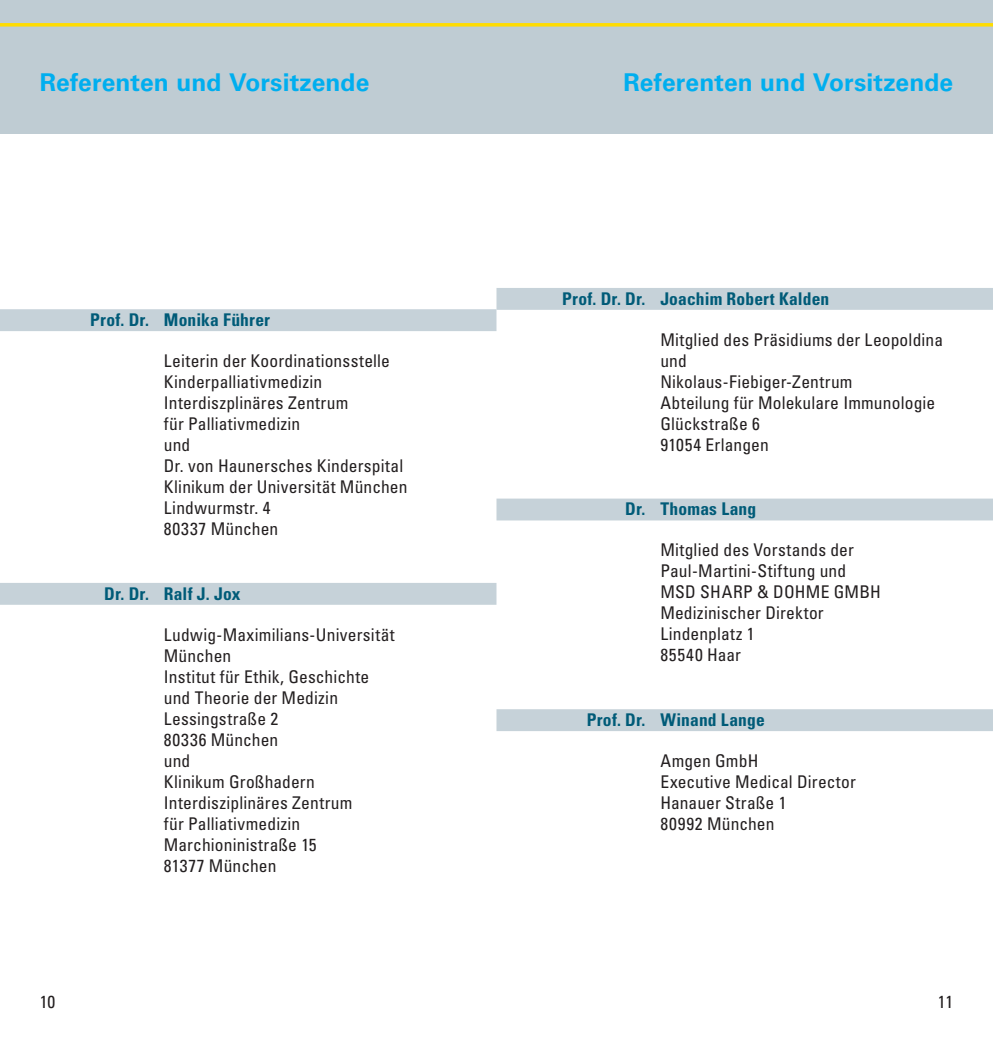
<style>
.page{position:relative;width:993px;height:1042px;background:#fff}
.page>*{position:absolute;margin:0;border:0;box-sizing:border-box;transform-origin:0 0}
.t1{font:700 24.5px "Univers";letter-spacing:.005em;color:#00aeef}
.normal_einzug{font:condensed 17.5px/21px "Univers";letter-spacing:.01em;color:#231f20}
.U3__rechte_Seite{font:700 condensed 17.5px "Univers";letter-spacing:.01em;color:#005b78}
.U3__linke_Seite{font:700 condensed 17.5px "Univers";letter-spacing:.01em;color:#005b78}
.normal_einzug-2{font:condensed 17.5px "Univers";letter-spacing:.045em;color:#231f20}
</style>
<div class="page">
<div style="left:0;top:0;width:992px;height:134px;background:#bfccd3"></div>
<svg style="left:0;top:23px;width:992px;height:4px;background:#f6d91a"></svg>
<div style="left:0;top:309px;width:496px;height:22px;background:#c6d2d9"></div>
<div style="left:0;top:583px;width:496px;height:22px;background:#c6d2d9"></div>
<div style="left:496px;top:288px;width:496px;height:22px;background:#c6d2d9"></div>
<div style="left:496px;top:498px;width:496px;height:22px;background:#c6d2d9"></div>
<div style="left:496px;top:709px;width:496px;height:22px;background:#c6d2d9"></div>
<h1 class="t1" style="left:40px;top:68px;width:331px">Referenten und Vorsitzende</h1>
<h1 class="t1" style="left:623px;top:68px;width:331px">Referenten und Vorsitzende</h1>
<h1 class="t1" style="left:741px;top:68px;width:213px">Freitag, 25.11.2011</h1>
<p class="U3__linke_Seite" style="left:90px;top:309px;width:181px">Prof. Dr. Monika Führer</p>
<p class="normal_einzug" style="left:164px;top:350px;width:228px">Leiterin der Koordinationsstelle<br>Kinderpalliativmedizin</p>
<p class="normal_einzug" style="left:164px;top:392px;width:186px">Interdiszplinäres Zentrum für Palliativmedizin</p>
<p class="normal_einzug" style="left:164px;top:434px;width:28px">und</p>
<p class="normal_einzug" style="left:164px;top:455px;width:241px">Dr. von Haunersches Kinderspital</p>
<p class="normal_einzug" style="left:164px;top:476px;width:245px">Klinikum der Universität München</p>
<p class="normal_einzug" style="left:164px;top:497px;width:108px">Lindwurmstr. 4</p>
<p class="normal_einzug" style="left:164px;top:518px;width:116px">80337 München</p>
<p class="U3__linke_Seite" style="left:104px;top:583px;width:138px">Dr. Dr. Ralf J. Jox</p>
<p class="normal_einzug" style="left:164px;top:624px;width:232px">Ludwig-Maximilians-Universität<br>München</p>
<p class="normal_einzug" style="left:164px;top:666px;width:207px">Institut für Ethik, Geschichte und Theorie der Medizin</p>
<p class="normal_einzug" style="left:164px;top:708px;width:116px">Lessingstraße 2</p>
<p class="normal_einzug" style="left:164px;top:729px;width:116px">80336 München</p>
<p class="normal_einzug" style="left:164px;top:750px;width:28px">und</p>
<p class="normal_einzug" style="left:164px;top:771px;width:152px">Klinikum Großhadern</p>
<p class="normal_einzug" style="left:164px;top:792px;width:190px">Interdisziplinäres Zentrum für Palliativmedizin</p>
<p class="normal_einzug" style="left:164px;top:834px;width:154px">Marchioninistraße 15</p>
<p class="normal_einzug" style="left:164px;top:855px;width:114px">81377 München</p>
<p class="U3__rechte_Seite" style="left:562px;top:288px;width:268px">Prof. Dr. Dr. Joachim Robert Kalden</p>
<p class="normal_einzug" style="left:660px;top:329px;width:284px">Mitglied des Präsidiums der Leopoldina und</p>
<p class="normal_einzug" style="left:660px;top:371px;width:194px">Nikolaus-Fiebiger-Zentrum</p>
<p class="normal_einzug" style="left:660px;top:392px;width:276px">Abteilung für Molekulare Immunologie</p>
<p class="normal_einzug" style="left:660px;top:413px;width:101px">Glückstraße 6</p>
<p class="normal_einzug" style="left:660px;top:434px;width:110px">91054 Erlangen</p>
<p class="U3__rechte_Seite" style="left:625px;top:498px;width:132px">Dr. Thomas Lang</p>
<p class="normal_einzug" style="left:660px;top:539px;width:195px">Mitglied des Vorstands der<br>Paul-Martini-Stiftung und</p>
<p class="normal_einzug" style="left:660px;top:581px;width:222px">MSD SHARP &amp; DOHME GMBH</p>
<p class="normal_einzug" style="left:660px;top:602px;width:165px">Medizinischer Direktor</p>
<p class="normal_einzug" style="left:660px;top:623px;width:96px">Lindenplatz 1</p>
<p class="normal_einzug-2" style="left:660px;top:644px;width:82px">85540 Haar</p>
<p class="U3__rechte_Seite" style="left:586px;top:709px;width:179px">Prof. Dr. Winand Lange</p>
<p class="normal_einzug" style="left:660px;top:750px;width:99px">Amgen GmbH</p>
<p class="normal_einzug" style="left:660px;top:771px;width:197px">Executive Medical Director</p>
<p class="normal_einzug" style="left:660px;top:792px;width:127px">Hanauer Straße 1</p>
<p class="normal_einzug" style="left:660px;top:813px;width:116px">80992 München</p>
<p class="normal_einzug" style="left:40px;top:991px;width:17px">10</p>
<p class="normal_einzug" style="left:937px;top:991px;width:17px">11</p>
</div>
